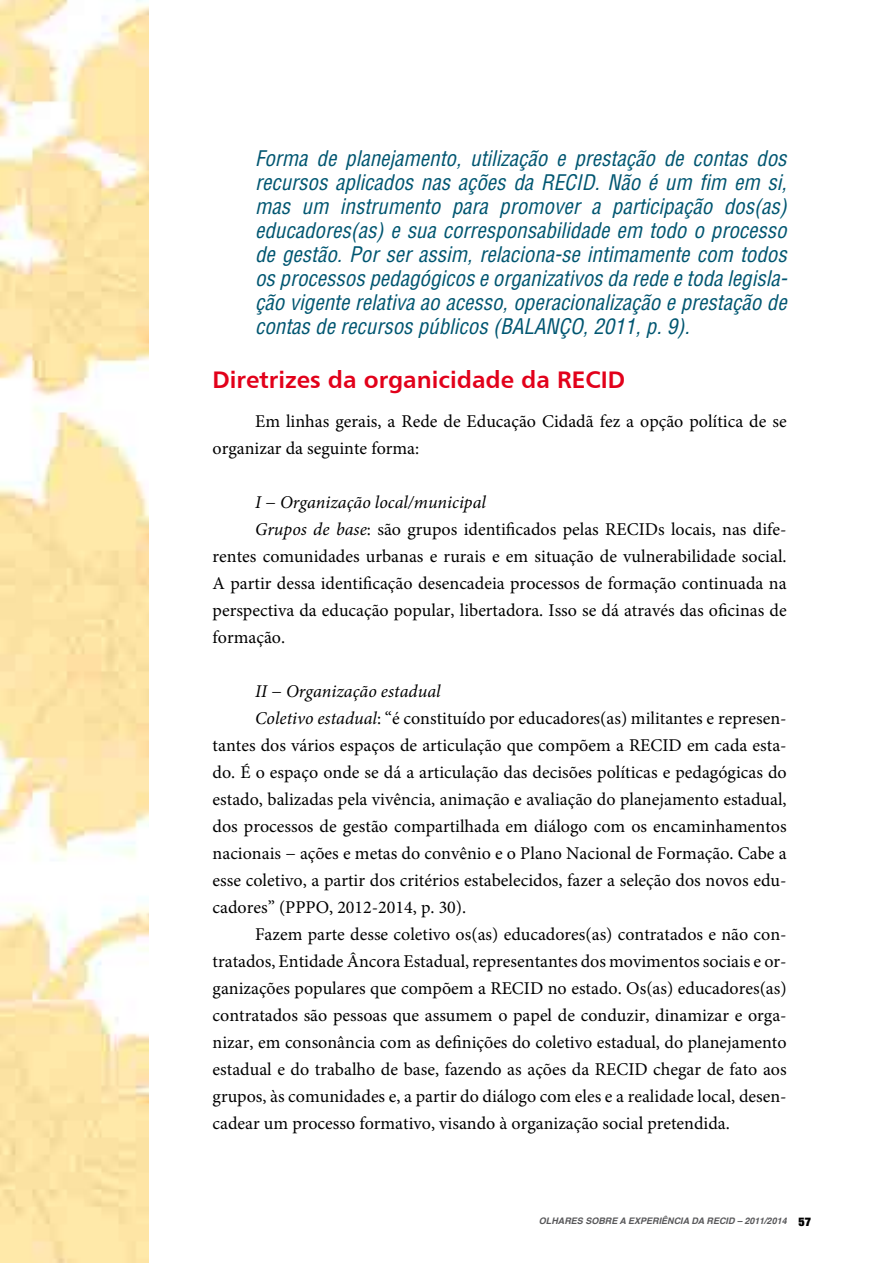
<style>
.page{position:relative;width:893px;height:1263px;background:#fff}
.page>*{position:absolute;margin:0;border:0;box-sizing:border-box;transform-origin:0 0}
.t1{font:24px "Humanist 777 BT Bold B";color:#e2001a}
.t2{font:italic condensed 21px/24px "Helvetica";color:#005671;text-align:justify}
.t3{font:18px/27px "Minion Pro";color:#000}
.t4{font:italic 18px "Minion Pro";color:#000}
.t5{font:italic 700 9px "Helvetica";color:#58585a}
.s1{font-style:italic}
.s2{font-family:"Helvetica Neue LT Std";font-weight:900;font-style:normal;font-stretch:condensed;font-size:12px;color:#000}
</style>
<div class="page">
<img style="left:0;top:0;width:149px;height:1263px">
<p class="t2" style="left:255px;top:146px;width:534px">Forma de planejamento, utilização e prestação de contas dos recursos aplicados nas ações da RECID. Não é um fim em si, mas um instrumento para promover a participação dos(as) educadores(as) e sua corresponsabilidade em todo o processo de gestão. Por ser assim, relaciona-se intimamente com todos os processos pedagógicos e organizativos da rede e toda legisla&shy;ção vigente relativa ao acesso, operacionalização e prestação de contas de recursos públicos (BALANÇO, 2011, p. 9).</p>
<h1 class="t1" style="left:213px;top:364px;width:414px">Diretrizes da organicidade da RECID</h1>
<p class="t3" style="left:213px;top:408px;width:575px;text-indent:43px">Em linhas gerais, a Rede de Educação Cidadã fez a opção política de se organizar da seguinte forma:</p>
<p class="t4" style="left:255px;top:490px;width:232px">I − Organização local/municipal</p>
<p class="t3" style="left:255px;top:516px;width:533px"><span class="s1">Grupos de base</span>: são grupos identificados pelas RECIDs locais, nas dife-</p>
<p class="t3" style="left:213px;top:543px;width:576px">rentes comunidades urbanas e rurais e em situação de vulnerabilidade social.</p>
<p class="t3" style="left:213px;top:570px;width:576px">A partir dessa identificação desencadeia processos de formação continuada na</p>
<p class="t3" style="left:213px;top:597px;width:576px">perspectiva da educação popular, libertadora. Isso se dá através das oficinas de</p>
<p class="t3" style="left:213px;top:624px;width:74px">formação.</p>
<p class="t4" style="left:255px;top:679px;width:187px">II − Organização estadual</p>
<p class="t3" style="left:255px;top:705px;width:533px"><span class="s1">Coletivo estadual</span>: “é constituído por educadores(as) militantes e represen-</p>
<p class="t3" style="left:213px;top:732px;width:576px">tantes dos vários espaços de articulação que compõem a RECID em cada esta-</p>
<p class="t3" style="left:213px;top:759px;width:576px">do. É o espaço onde se dá a articulação das decisões políticas e pedagógicas do</p>
<p class="t3" style="left:213px;top:786px;width:576px">estado, balizadas pela vivência, animação e avaliação do planejamento estadual,</p>
<p class="t3" style="left:213px;top:813px;width:576px">dos processos de gestão compartilhada em diálogo com os encaminhamentos</p>
<p class="t3" style="left:213px;top:840px;width:575px">nacionais − ações e metas do convênio e o Plano Nacional de Formação. Cabe a</p>
<p class="t3" style="left:213px;top:867px;width:575px">esse coletivo, a partir dos critérios estabelecidos, fazer a seleção dos novos edu-</p>
<p class="t3" style="left:213px;top:894px;width:255px">cadores” (PPPO, 2012-2014, p. 30).</p>
<p class="t3" style="left:255px;top:921px;width:533px">Fazem parte desse coletivo os(as) educadores(as) contratados e não con-</p>
<p class="t3" style="left:213px;top:948px;width:576px">tratados, Entidade Âncora Estadual, representantes dos movimentos sociais e or-</p>
<p class="t3" style="left:213px;top:975px;width:576px">ganizações populares que compõem a RECID no estado. Os(as) educadores(as)</p>
<p class="t3" style="left:213px;top:1002px;width:576px">contratados são pessoas que assumem o papel de conduzir, dinamizar e orga-</p>
<p class="t3" style="left:213px;top:1029px;width:575px">nizar, em consonância com as definições do coletivo estadual, do planejamento</p>
<p class="t3" style="left:213px;top:1056px;width:576px">estadual e do trabalho de base, fazendo as ações da RECID chegar de fato aos</p>
<p class="t3" style="left:213px;top:1083px;width:576px">grupos, às comunidades e, a partir do diálogo com eles e a realidade local, desen-</p>
<p class="t3" style="left:213px;top:1110px;width:519px">cadear um processo formativo, visando à organização social pretendida.</p>
<p class="t5" style="left:539px;top:1213px;width:274px">OLHARES SOBRE A EXPERIÊNCIA DA RECID – 2011/2014 <span class="s2">57</span></p>
</div>
